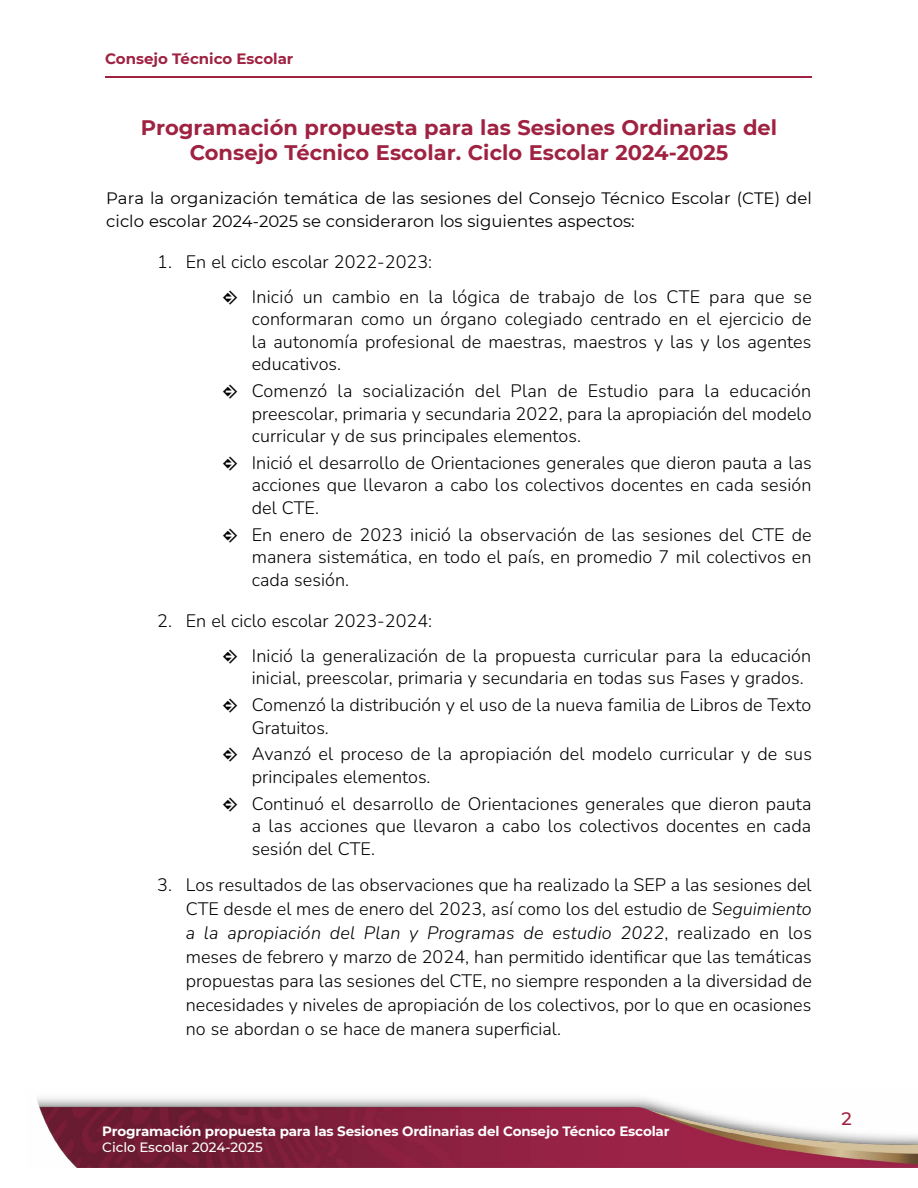
<style>
.page{position:relative;width:918px;height:1188px;background:#fff}
.page>*{position:absolute;margin:0;border:0;box-sizing:border-box;transform-origin:0 0}
.t1{font:700 21px/25.2px "Montserrat";letter-spacing:.005em;color:#9f2241;text-align:center}
.t2{font:200 18px/22.5px "Nunito";letter-spacing:.005em;color:#000}
.t3{font:500 18px "Montserrat";color:#9f2241}
.t4{font:16.5px/22.5px "Montserrat";letter-spacing:.005em;color:#000}
.t5{font:700 15px "Montserrat";color:#9f2241}
.t6{font:700 13.5px "Montserrat";letter-spacing:-.01em;color:#fff}
.t7{font:500 13.5px "Montserrat";color:#fff}
.s1{font-family:"Pointers";font-weight:400}
.s2{font-style:italic}
</style>
<div class="page">
<img style="left:37px;top:1098px;width:880px;height:70px">
<hr style="left:105px;top:76px;width:706px;height:2px;background:#9f2241">
<p class="t5" style="left:105px;top:48px;width:190px">Consejo Técnico Escolar</p>
<p class="t1" style="left:141px;top:114px;width:638px">Programación propuesta para las Sesiones Ordinarias del<br>Consejo Técnico Escolar. Ciclo Escolar 2024-2025</p>
<p class="t4" style="left:106px;top:186px;width:707px">Para la organización temática de las sesiones del Consejo Técnico Escolar (CTE) del ciclo escolar 2024-2025 se consideraron los siguientes aspectos:</p>
<p class="t2" style="left:223px;top:243px;width:590px;line-height:35.2px;text-indent:-66px">1. En el ciclo escolar 2022-2023:<br><span class="s1">M</span> Inició un cambio en la lógica de trabajo de los CTE para que se</p>
<p class="t2" style="left:252px;top:307px;width:561px;text-align:justify">conformaran como un órgano colegiado centrado en el ejercicio de la autonomía profesional de maestras, maestros y las y los agentes educativos.</p>
<p class="t2" style="left:252px;top:379px;width:561px;text-align:justify;text-indent:-28px"><span class="s1">M</span> Comenzó la socialización del Plan de Estudio para la educación preescolar, primaria y secundaria 2022, para la apropiación del modelo curricular y de sus principales elementos.</p>
<p class="t2" style="left:252px;top:451px;width:561px;text-align:justify;text-indent:-28px"><span class="s1">M</span> Inició el desarrollo de Orientaciones generales que dieron pauta a las acciones que llevaron a cabo los colectivos docentes en cada sesión del CTE.</p>
<p class="t2" style="left:252px;top:522px;width:562px;text-align:justify;text-indent:-28px"><span class="s1">M</span> En enero de 2023 inició la observación de las sesiones del CTE de manera sistemática, en todo el país, en promedio 7 mil colectivos en cada sesión.</p>
<p class="t2" style="left:223px;top:602px;width:590px;line-height:35.2px;text-indent:-66px">2. En el ciclo escolar 2023-2024:<br><span class="s1">M</span> Inició la generalización de la propuesta curricular para la educación</p>
<p class="t2" style="left:223px;top:664px;width:589px;line-height:26.7px;text-indent:28px">inicial, preescolar, primaria y secundaria en todas sus Fases y grados.<br><span class="s1">M</span> Comenzó la distribución y el uso de la nueva familia de Libros de Texto</p>
<p class="t2" style="left:223px;top:713px;width:590px;line-height:26.7px;text-indent:28px">Gratuitos.<br><span class="s1">M</span> Avanzó el proceso de la apropiación del modelo curricular y de sus</p>
<p class="t2" style="left:223px;top:763px;width:590px;line-height:26.7px;text-indent:28px">principales elementos.<br><span class="s1">M</span> Continuó el desarrollo de Orientaciones generales que dieron pauta</p>
<p class="t2" style="left:252px;top:814px;width:561px">a las acciones que llevaron a cabo los colectivos docentes en cada sesión del CTE.</p>
<p class="t2" style="left:186px;top:873px;width:628px;line-height:24px;text-align:justify;text-indent:-28px">3. Los resultados de las observaciones que ha realizado la SEP a las sesiones del CTE desde el mes de enero del 2023, así como los del estudio de <span class="s2">Seguimiento a la apropiación del Plan y Programas de estudio 2022</span>, realizado en los meses de febrero y marzo de 2024, han permitido identificar que las temáticas propuestas para las sesiones del CTE, no siempre responden a la diversidad de necesidades y niveles de apropiación de los colectivos, por lo que en ocasiones no se abordan o se hace de manera superficial.</p>
<p class="t6" style="left:102px;top:1122px;width:569px">Programación propuesta para las Sesiones Ordinarias del Consejo Técnico Escolar</p>
<p class="t7" style="left:102px;top:1138px;width:162px">Ciclo Escolar 2024-2025</p>
<p class="t3" style="left:842px;top:1106px;width:12px">2</p>
</div>
